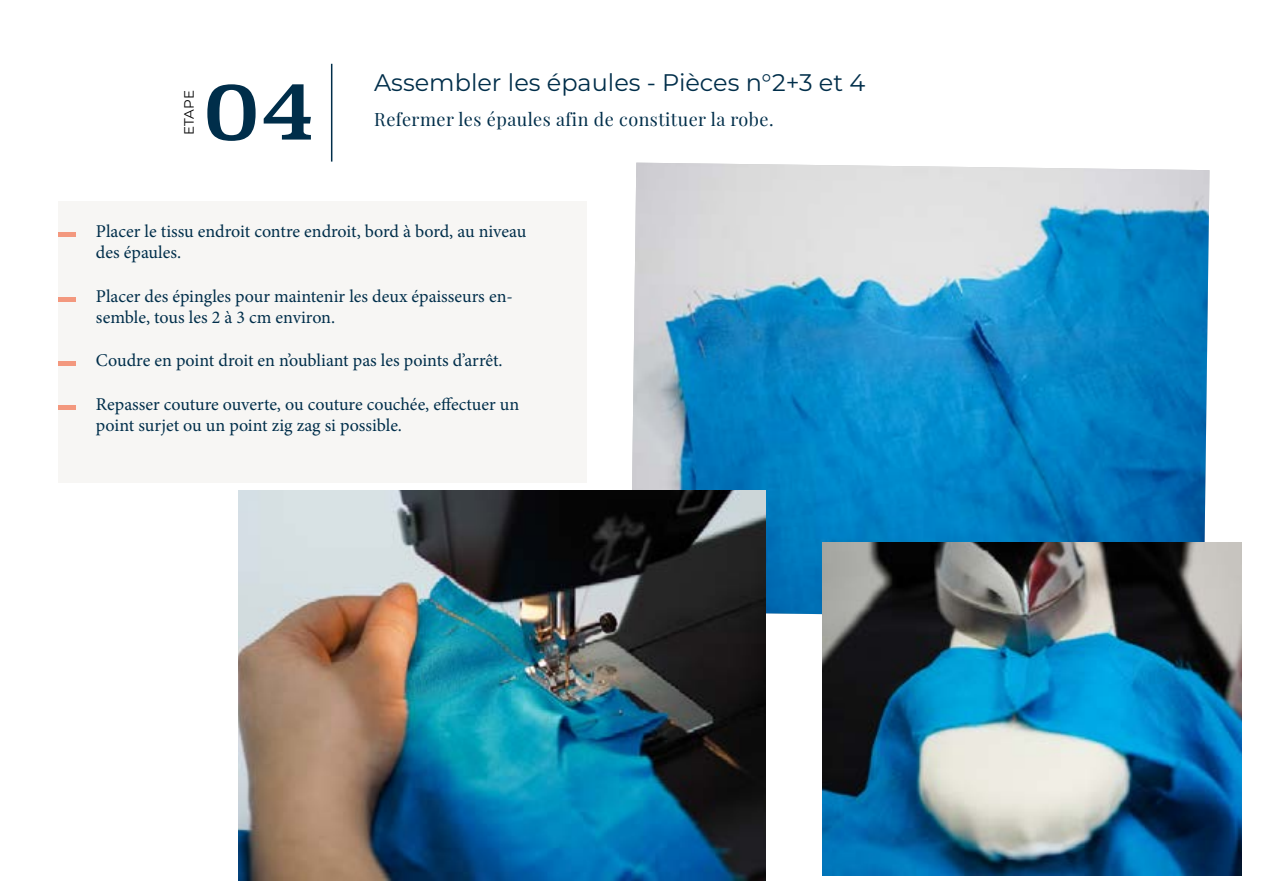
<style>
.page{position:relative;width:1263px;height:893px;background:#fff}
.page>*{position:absolute;margin:0;border:0;box-sizing:border-box;transform-origin:0 0}
.t1{font:81px "Superclarendon Rg";color:#002e4a}
.t2{font:24px "Montserrat";color:#002e4a}
.t3{font:18px/21.6px "Minion Pro";color:#002e4a}
.t4{font:18px "Playfair Display";letter-spacing:.025em;color:#002e4a}
.t5{font:13.5px "Montserrat";letter-spacing:-.005em;color:#000}
</style>
<div class="page">
<hr style="left:331px;top:64px;width:1px;height:98px;background:#002e4a">
<img style="left:632px;top:163px;width:577px;height:456px">
<div style="left:58px;top:201px;width:529px;height:282px;background:#f7f6f4"></div>
<div style="left:58px;top:232px;width:18px;height:5px;background:#f3987e"></div>
<hr style="left:58px;top:297px;width:18px;height:4px;background:#f3987e">
<div style="left:58px;top:361px;width:18px;height:5px;background:#f3987e"></div>
<hr style="left:58px;top:405px;width:18px;height:4px;background:#f3987e">
<img style="left:238px;top:490px;width:527px;height:390px">
<img style="left:823px;top:542px;width:419px;height:334px">
<p class="t5" style="left:180px;top:135px;width:46px;rotate:-90deg">ETAPE</p>
<h1 class="t1" style="left:203px;top:61px;width:113px">04</h1>
<h2 class="t2" style="left:374px;top:66px;width:493px">Assembler les épaules - Pièces n°2+3 et 4</h2>
<p class="t4" style="left:374px;top:105px;width:401px">Refermer les épaules afin de constituer la robe.</p>
<p class="t3" style="left:96px;top:220px;width:432px">Placer le tissu endroit contre endroit, bord à bord, au niveau des épaules.</p>
<p class="t3" style="left:96px;top:285px;width:418px">Placer des épingles pour maintenir les deux épaisseurs en&shy;semble, tous les 2 à 3 cm environ.</p>
<p class="t3" style="left:96px;top:350px;width:408px">Coudre en point droit en n’oubliant pas les points d’arrêt.</p>
<p class="t3" style="left:96px;top:393px;width:425px">Repasser couture ouverte, ou couture couchée, effectuer un point surjet ou un point zig zag si possible.</p>
</div>
